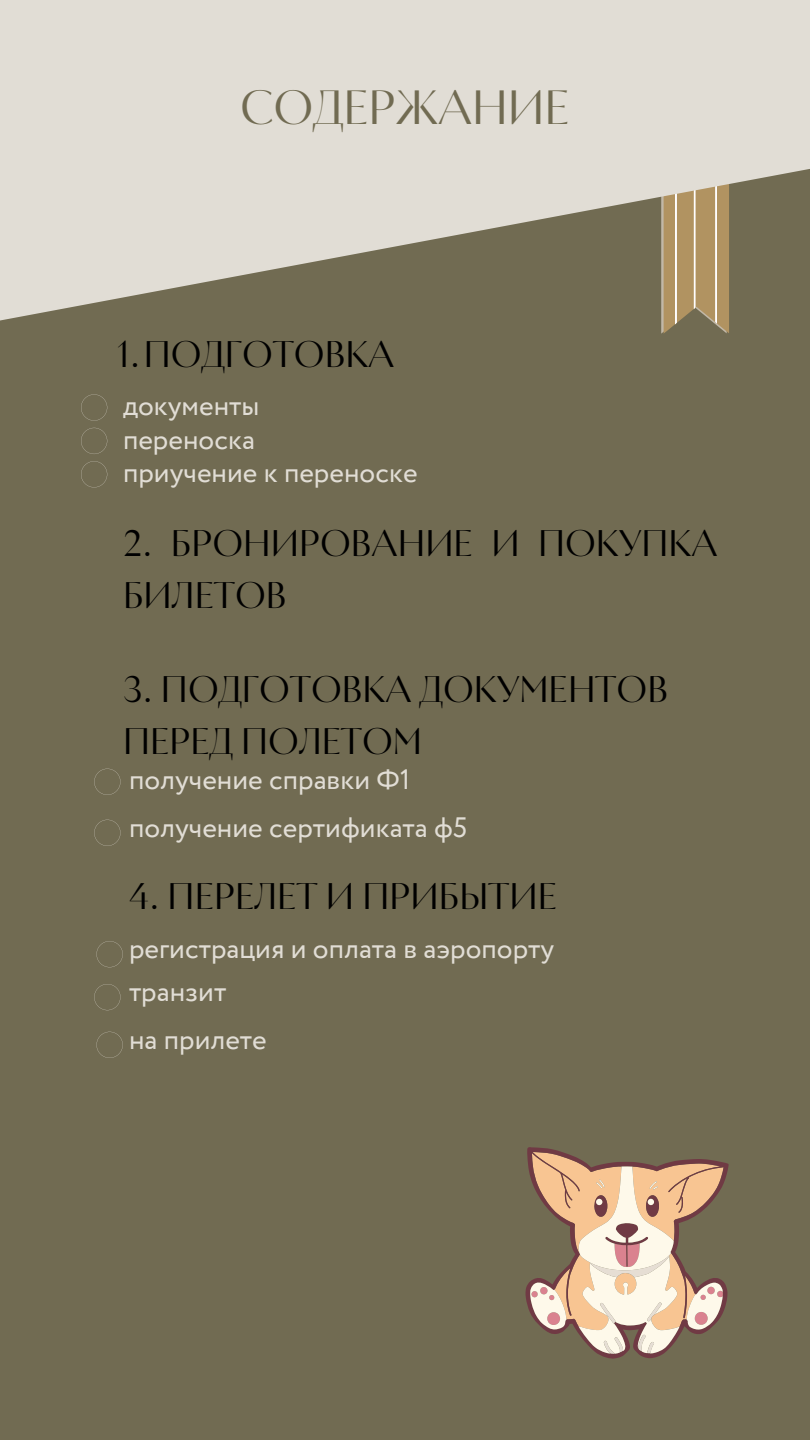
<style>
.page{position:relative;width:810px;height:1440px;background:#716b52}
.page>*{position:absolute;margin:0;border:0;box-sizing:border-box;transform-origin:0 0}
.t1{font:48px "Circe Contrast";color:#716b52}
.t2{font:37px/51.8px "Circe Contrast";color:#000}
.t3{font:28px "Circe";color:#e1ddd5}
</style>
<div class="page">
<svg style="left:0;top:0;width:810px;height:334px;fill:#e1ddd5"></svg>
<svg style="left:81px;top:394px;width:26px;height:27px"></svg>
<svg style="left:81px;top:428px;width:26px;height:26px"></svg>
<svg style="left:81px;top:461px;width:26px;height:26px"></svg>
<svg style="left:94px;top:769px;width:26px;height:26px"></svg>
<svg style="left:94px;top:820px;width:26px;height:26px"></svg>
<svg style="left:96px;top:941px;width:27px;height:26px"></svg>
<svg style="left:94px;top:984px;width:26px;height:26px"></svg>
<svg style="left:96px;top:1032px;width:27px;height:26px"></svg>
<svg style="left:526px;top:1147px;width:203px;height:212px"></svg>
<p class="t1" style="left:240px;top:80px;width:331px">СОДЕРЖАНИЕ</p>
<p class="t2" style="left:116px;top:330px;width:280px">1.ПОДГОТОВКА</p>
<p class="t3" style="left:123px;top:387px;width:138px">документы</p>
<p class="t3" style="left:123px;top:420px;width:133px">переноска</p>
<p class="t3" style="left:123px;top:453px;width:296px">приучение к переноске</p>
<p class="t2" style="left:123px;top:519px;width:596px">2. БРОНИРОВАНИЕ И ПОКУПКА<br>БИЛЕТОВ</p>
<p class="t2" style="left:123px;top:665px;width:546px">3. ПОДГОТОВКА ДОКУМЕНТОВ<br>ПЕРЕД ПОЛЕТОМ</p>
<p class="t3" style="left:129px;top:761px;width:283px">получение справки Ф1</p>
<p class="t3" style="left:129px;top:808px;width:340px">получение сертификата ф5</p>
<p class="t2" style="left:129px;top:872px;width:430px">4. ПЕРЕЛЕТ И ПРИБЫТИЕ</p>
<p class="t3" style="left:129px;top:930px;width:427px">регистрация и оплата в аэропорту</p>
<p class="t3" style="left:129px;top:973px;width:99px">транзит</p>
<p class="t3" style="left:129px;top:1020px;width:139px">на прилете</p>
</div>
